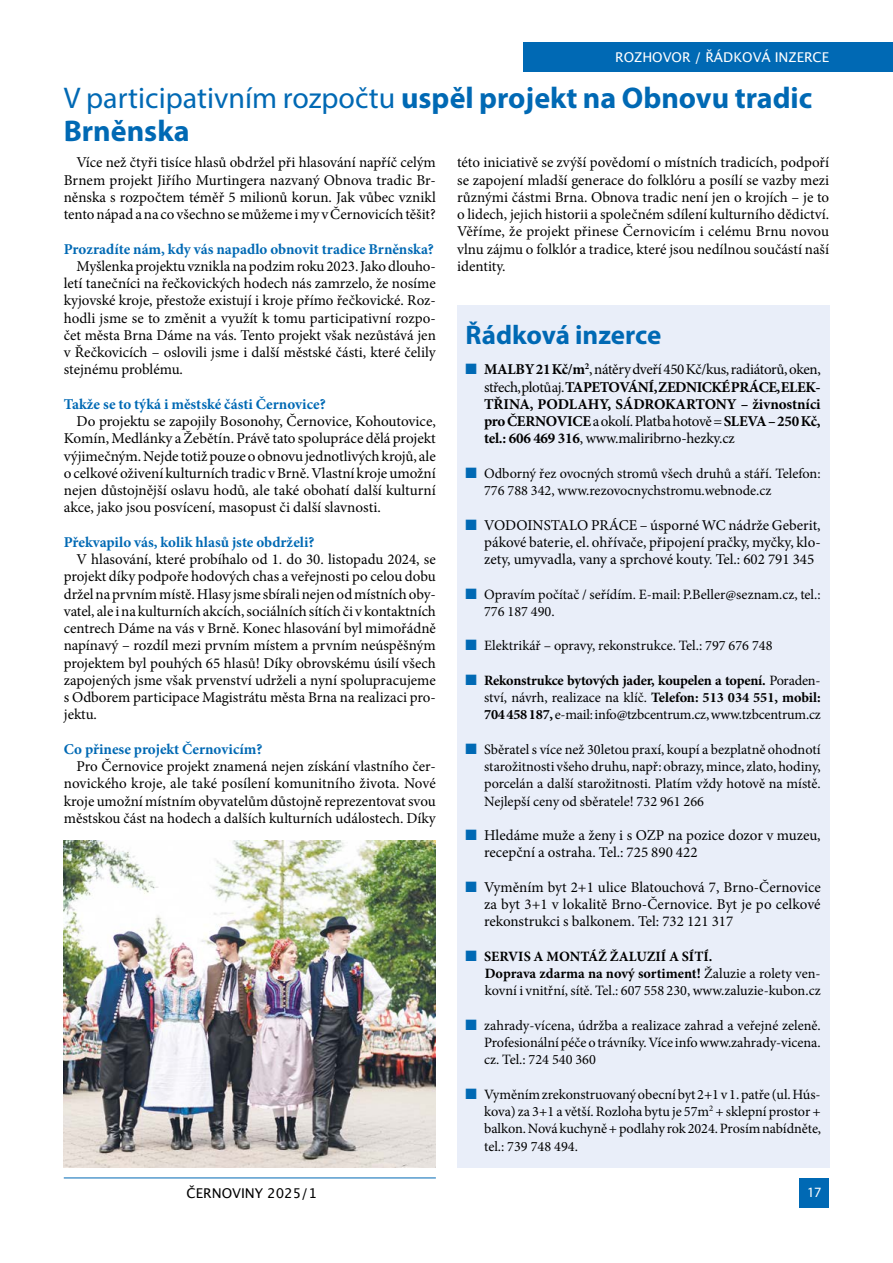
<style>
.page{position:relative;width:893px;height:1263px;background:#fff}
.page>*{position:absolute;margin:0;border:0;box-sizing:border-box;transform-origin:0 0}
.t1{font:700 30px/33px "Myriad Pro";color:#0069b4}
.t2{font:700 27px "Myriad Pro";letter-spacing:-.005em;color:#0069b4}
.t3{font:15px/17.2px "Minion Pro";color:#000;text-align:justify}
.t4{font:700 15px/17.2px "Minion Pro";letter-spacing:-.015em;color:#000;text-align:justify}
.t5{font:700 15px "Minion Pro";color:#0069b4}
.t6{font:14.25px/17.2px "Minion Pro";letter-spacing:-.005em;color:#000;text-align:justify}
.t7{font:14.25px "Myriad Pro";color:#fff}
.t8{font:13.5px "Lucida Grande";color:#fff}
.t9{font:13.5px "Lucida Grande";color:#000}
.s1{font-weight:400}
.s2{color:#0069b4}
.s3{font-weight:700}
</style>
<div class="page">
<hr style="left:64px;top:1177px;width:372px;height:1px;background:#0069b4">
<div style="left:799px;top:1178px;width:30px;height:30px;background:#0069b4"></div>
<div style="left:523px;top:43px;width:370px;height:29px;background:#0069b4"></div>
<div style="left:457px;top:305px;width:372px;height:863px;background:#e9eef9"></div>
<img style="left:64px;top:840px;width:372px;height:328px">
<p class="t8" style="left:615px;top:50px;width:215px">ROZHOVOR / ŘÁDKOVÁ INZERCE</p>
<h1 class="t1" style="left:64px;top:80px;width:750px"><span class="s1">V participativním rozpočtu</span> uspěl projekt na Obnovu tradic<br>Brněnska</h1>
<p class="t3" style="left:64px;top:154px;width:374px;text-indent:13px">Více než čtyři tisíce hlasů obdržel při hlasování napříč celým Brnem projekt Jiřího Murtingera nazvaný Obnova tradic Br&shy;něnska s rozpočtem téměř 5 milionů korun. Jak vůbec vznikl tento nápad a na co všechno se můžeme i my v Černovicích těšit?</p>
<p class="t5" style="left:64px;top:238px;width:372px">Prozradíte nám, kdy vás napadlo obnovit tradice Brněnska?</p>
<p class="t3" style="left:64px;top:257px;width:374px;text-indent:13px">Myšlenka projektu vznikla na podzim roku 2023. Jako dlouho&shy;letí tanečníci na řečkovických hodech nás zamrzelo, že nosíme kyjovské kroje, přestože existují i kroje přímo řečkovické. Roz&shy;hodli jsme se to změnit a využít k tomu participativní rozpo&shy;čet města Brna Dáme na vás. Tento projekt však nezůstává jen v Řečkovicích – oslovili jsme i další městské části, které čelily stejnému problému.</p>
<p class="t5" style="left:64px;top:393px;width:263px">Takže se to týká i městské části Černovice?</p>
<p class="t3" style="left:64px;top:413px;width:374px;text-indent:13px">Do projektu se zapojily Bosonohy, Černovice, Kohoutovice, Komín, Medlánky a Žebětín. Právě tato spolupráce dělá projekt výjimečným. Nejde totiž pouze o obnovu jednotlivých krojů, ale o celkové oživení kulturních tradic v Brně. Vlastní kroje umožní nejen důstojnější oslavu hodů, ale také obohatí další kulturní akce, jako jsou posvícení, masopust či další slavnosti.</p>
<p class="t5" style="left:64px;top:531px;width:252px">Překvapilo vás, kolik hlasů jste obdrželi?</p>
<p class="t3" style="left:64px;top:551px;width:374px;text-indent:13px">V hlasování, které probíhalo od 1. do 30. listopadu 2024, se projekt díky podpoře hodových chas a veřejnosti po celou dobu držel na prvním místě. Hlasy jsme sbírali nejen od místních oby&shy;vatel, ale i na kulturních akcích, sociálních sítích či v kontaktních centrech Dáme na vás v Brně. Konec hlasování byl mimořádně napínavý – rozdíl mezi prvním místem a prvním neúspěšným projektem byl pouhých 65 hlasů! Díky obrovskému úsilí všech zapojených jsme však prvenství udrželi a nyní spolupracujeme s Odborem participace Magistrátu města Brna na realizaci pro&shy;jektu.</p>
<p class="t5" style="left:64px;top:738px;width:200px">Co přinese projekt Černovicím?</p>
<p class="t3" style="left:64px;top:758px;width:374px;text-indent:13px">Pro Černovice projekt znamená nejen získání vlastního čer&shy;novického kroje, ale také posílení komunitního života. Nové kroje umožní místním obyvatelům důstojně reprezentovat svou městskou část na hodech a dalších kulturních událostech. Díky</p>
<p class="t3" style="left:457px;top:154px;width:374px">této iniciativě se zvýší povědomí o místních tradicích, podpoří se zapojení mladší generace do folklóru a posílí se vazby mezi různými částmi Brna. Obnova tradic není jen o krojích – je to o lidech, jejich historii a společném sdílení kulturního dědictví.<br>Věříme, že projekt přinese Černovicím i celému Brnu novou vlnu zájmu o folklór a tradice, které jsou nedílnou součástí naší identity.</p>
<h2 class="t2" style="left:466px;top:318px;width:197px">Řádková inzerce</h2>
<p class="t4" style="left:484px;top:361px;width:338px;text-indent:-18px"><span class="s2">■</span> MALBY 21 Kč/m<sup>2</sup><span class="s1">, nátěry dveří 450 Kč/kus, radiátorů, oken, střech, plotů aj.</span> TAPETOVÁNÍ, ZEDNICKÉ PRÁCE, ELEK-TŘINA, PODLAHY, SÁDROKARTONY – živnostníci pro ČERNOVICE <span class="s1">a okolí. Platba hotově =</span> SLEVA – 250Kč, tel.: 606 469 316<span class="s1">, www.maliribrno-hezky.cz</span></p>
<p class="t6" style="left:484px;top:465px;width:338px;text-indent:-18px"><span class="s2">■</span> Odborný řez ovocných stromů všech druhů a stáří. Telefon:<br>776 788 342, www.rezovocnychstromu.webnode.cz</p>
<p class="t3" style="left:484px;top:516px;width:338px;text-indent:-18px"><span class="s2">■</span> VODOINSTALO PRÁCE – úsporné WC nádrže Geberit, pákové baterie, el. ohřívače, připojení pračky, myčky, klo&shy;zety, umyvadla, vany a sprchové kouty. Tel.: 602 791 345</p>
<p class="t6" style="left:484px;top:585px;width:338px;text-indent:-18px"><span class="s2">■</span> Opravím počítač / seřídím. E-mail: P.Beller@seznam.cz, tel.:<br>776 187 490.</p>
<p class="t6" style="left:466px;top:637px;width:308px"><span class="s2">■</span> Elektrikář – opravy, rekonstrukce. Tel.: 797 676 748</p>
<p class="t6" style="left:484px;top:672px;width:338px;text-indent:-18px"><span class="s2">■</span> <span class="s3">Rekonstrukce bytových jader, koupelen a topení.</span> Poraden&shy;ství, návrh, realizace na klíč. <span class="s3">Telefon: 513 034 551, mobil:<br>704 458 187,</span> e-mail: info@tzbcentrum.cz, www.tzbcentrum.cz</p>
<p class="t6" style="left:484px;top:741px;width:338px;text-indent:-18px"><span class="s2">■</span> Sběratel s více než 30letou praxí, koupí a bezplatně ohodnotí starožitnosti všeho druhu, např: obrazy, mince, zlato, hodiny, porcelán a další starožitnosti. Platím vždy hotově na místě.<br>Nejlepší ceny od sběratele! 732 961 266</p>
<p class="t3" style="left:484px;top:827px;width:338px;text-indent:-18px"><span class="s2">■</span> Hledáme muže a ženy i s OZP na pozice dozor v muzeu, recepční a ostraha. Tel.: 725 890 422</p>
<p class="t3" style="left:484px;top:878px;width:338px;text-indent:-18px"><span class="s2">■</span> Vyměním byt 2+1 ulice Blatouchová 7, Brno-Černovice za byt 3+1 v lokalitě Brno-Černovice. Byt je po celkové rekonstrukci s balkonem. Tel: 732 121 317</p>
<p class="t6" style="left:485px;top:948px;width:337px;text-align:left;text-indent:-19px"><span class="s2">■</span> <span class="s3">SERVIS A MONTÁŽ ŽALUZIÍ A SÍTÍ.<br>Doprava zdarma na nový sortiment!</span> Žaluzie a rolety ven&shy;kovní i vnitřní, sítě. Tel.: 607 558 230, www.zaluzie-kubon.cz</p>
<p class="t6" style="left:484px;top:1017px;width:338px;text-indent:-18px"><span class="s2">■</span> zahrady-vícena, údržba a realizace zahrad a veřejné zeleně.<br>Profesionální péče o trávníky. Více info www.zahrady-vicena. cz. Tel.: 724 540 360</p>
<p class="t6" style="left:484px;top:1086px;width:339px;text-indent:-18px"><span class="s2">■</span> Vyměním zrekonstruovaný obecní byt 2+1 v 1. patře (ul. Hús&shy;kova) za 3+1 a větší. Rozloha bytu je 57m<sup>2</sup> + sklepní prostor + balkon. Nová kuchyně + podlahy rok 2024. Prosím nabídněte, tel.: 739 748 494.</p>
<p class="t9" style="left:187px;top:1186px;width:132px">ČERNOVINY 2025/1</p>
<p class="t7" style="left:807px;top:1183px;width:16px">17</p>
</div>
